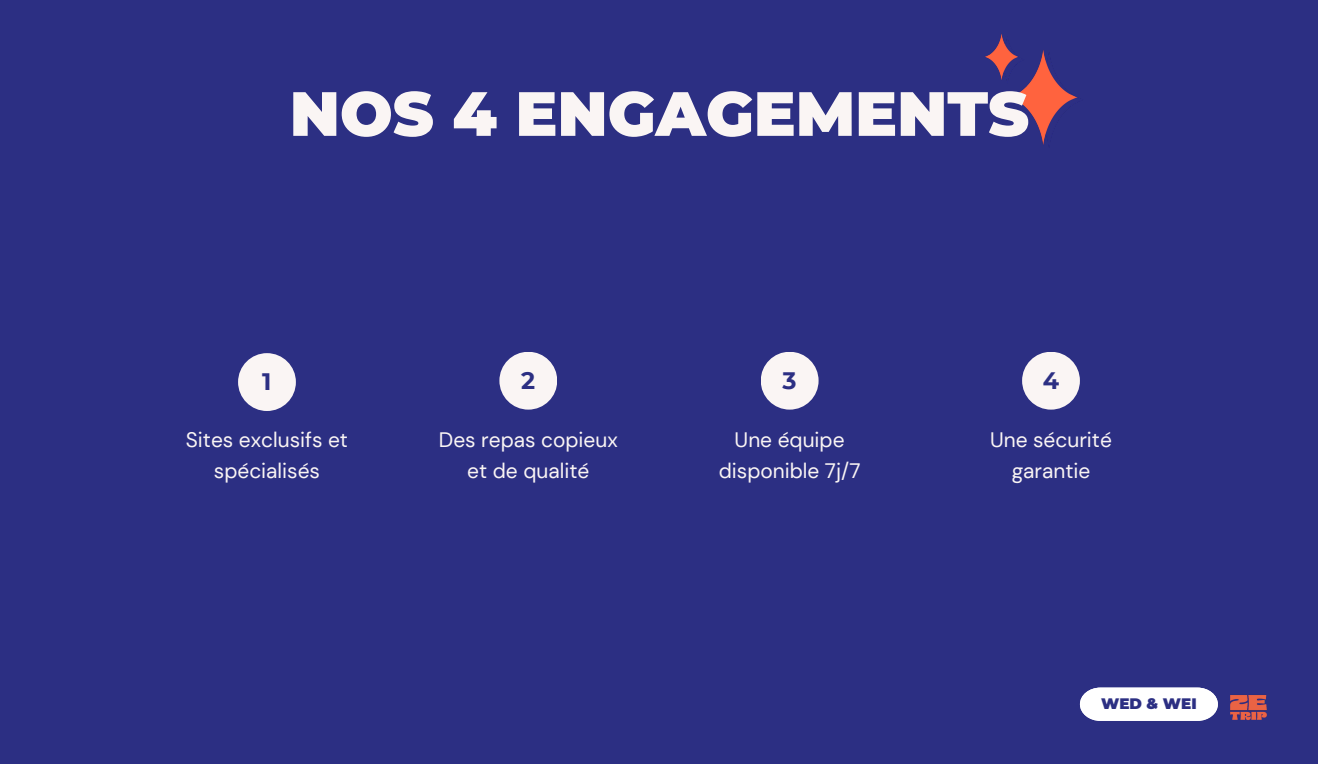
<style>
.page{position:relative;width:1318px;height:764px;background:#fff}
.page>*{position:absolute;margin:0;border:0;box-sizing:border-box;transform-origin:0 0}
.t1{font:900 62.38px "Montserrat";color:#faf5f4}
.t2{font:700 23.75px "Montserrat";color:#2c2f83}
.t3{font:20.88px/31px "DM Sans";color:#faf5f4;text-align:center}
.t4{font:900 15.12px "Montserrat";color:#2c2f83}
</style>
<div class="page">
<div style="left:0;top:0;width:1317px;height:763px;background:#2c2f83"></div>
<div style="left:238px;top:353px;width:58px;height:58px;background:#faf5f4;border-radius:50%"></div>
<div style="left:760px;top:351px;width:58px;height:58px;background:#faf5f4;border-radius:50%"></div>
<div style="left:499px;top:351px;width:58px;height:58px;background:#faf5f4;border-radius:50%"></div>
<div style="left:1021px;top:351px;width:58px;height:58px;background:#faf5f4;border-radius:50%"></div>
<img style="left:1230px;top:695px;width:37px;height:26px">
<svg style="left:1079px;top:687px;width:138px;height:33px;background:#f0f0f6"></svg>
<img style="left:985px;top:34px;width:93px;height:111px">
<p class="t1" style="left:290px;top:75px;width:740px">NOS 4 ENGAGEMENTS</p>
<h2 class="t2" style="left:262px;top:367px;width:11px">1</h2>
<h2 class="t2" style="left:521px;top:366px;width:16px">2</h2>
<p class="t2" style="left:782px;top:366px;width:16px">3</p>
<p class="t2" style="left:1042px;top:366px;width:18px">4</p>
<h2 class="t3" style="left:186px;top:424px;width:164px">Sites exclusifs et spécialisés</h2>
<p class="t3" style="left:718px;top:424px;width:143px">Une équipe disponible 7j/7</p>
<h2 class="t3" style="left:439px;top:424px;width:180px">Des repas copieux et de qualité</h2>
<p class="t3" style="left:989px;top:424px;width:123px">Une sécurité garantie</p>
<p class="t4" style="left:1100px;top:694px;width:97px">WED &amp; WEI</p>
</div>
